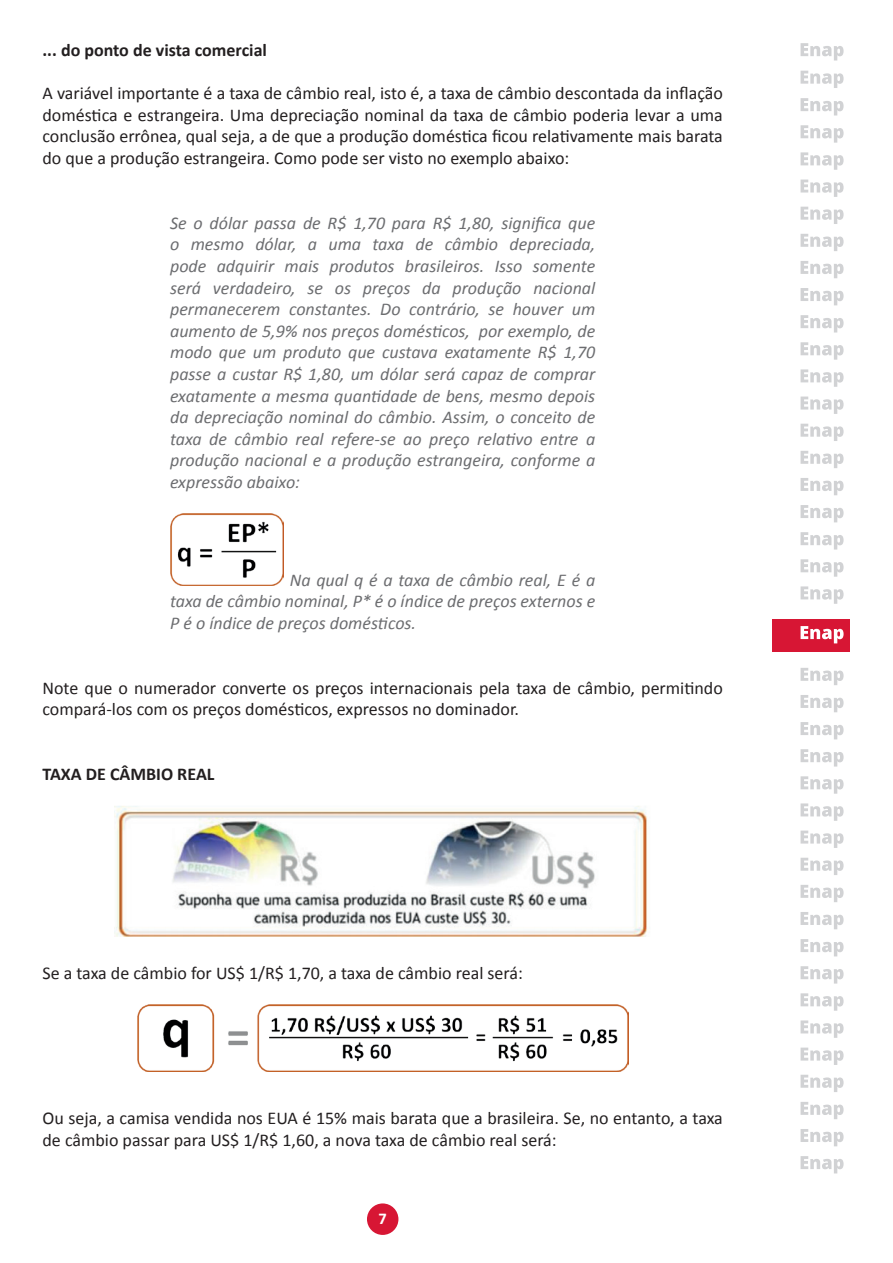
<style>
.page{position:relative;width:893px;height:1263px;background:#fff}
.page>*{position:absolute;margin:0;border:0;box-sizing:border-box;transform-origin:0 0}
.t1{font:italic 18px/21.6px "Calibri";color:#6c6d70;text-align:justify}
.t2{font:18px/21.6px "Calibri";color:#231f20}
.t3{font:700 18px "Calibri";color:#231f20}
.t4{font:700 16.5px "Calibri";color:#fff}
</style>
<div class="page">
<div style="left:367px;top:1203px;width:31px;height:32px;background:#d71634;border-radius:50%"></div>
<div style="left:772px;top:619px;width:77px;height:32px;background:#d71634"></div>
<svg style="left:801px;top:626px;width:43px;height:17px"></svg>
<svg style="left:801px;top:98px;width:43px;height:17px"></svg>
<svg style="left:801px;top:125px;width:43px;height:18px"></svg>
<svg style="left:801px;top:152px;width:43px;height:18px"></svg>
<svg style="left:801px;top:180px;width:43px;height:17px"></svg>
<svg style="left:801px;top:207px;width:43px;height:17px"></svg>
<svg style="left:801px;top:234px;width:43px;height:17px"></svg>
<svg style="left:801px;top:261px;width:43px;height:17px"></svg>
<svg style="left:801px;top:288px;width:43px;height:17px"></svg>
<svg style="left:801px;top:315px;width:43px;height:17px"></svg>
<svg style="left:801px;top:342px;width:43px;height:18px"></svg>
<svg style="left:801px;top:369px;width:43px;height:18px"></svg>
<svg style="left:801px;top:397px;width:43px;height:17px"></svg>
<svg style="left:801px;top:424px;width:43px;height:17px"></svg>
<svg style="left:801px;top:451px;width:43px;height:17px"></svg>
<svg style="left:801px;top:478px;width:43px;height:17px"></svg>
<svg style="left:801px;top:505px;width:43px;height:17px"></svg>
<svg style="left:801px;top:532px;width:43px;height:17px"></svg>
<svg style="left:801px;top:559px;width:43px;height:18px"></svg>
<svg style="left:801px;top:586px;width:43px;height:18px"></svg>
<svg style="left:801px;top:668px;width:43px;height:17px"></svg>
<svg style="left:801px;top:695px;width:43px;height:17px"></svg>
<svg style="left:801px;top:722px;width:43px;height:17px"></svg>
<svg style="left:801px;top:749px;width:43px;height:17px"></svg>
<svg style="left:801px;top:776px;width:43px;height:18px"></svg>
<svg style="left:801px;top:803px;width:43px;height:18px"></svg>
<svg style="left:801px;top:830px;width:43px;height:18px"></svg>
<svg style="left:801px;top:858px;width:43px;height:17px"></svg>
<svg style="left:801px;top:885px;width:43px;height:17px"></svg>
<svg style="left:801px;top:912px;width:43px;height:17px"></svg>
<svg style="left:801px;top:939px;width:43px;height:17px"></svg>
<svg style="left:801px;top:966px;width:43px;height:17px"></svg>
<svg style="left:801px;top:993px;width:43px;height:18px"></svg>
<svg style="left:801px;top:1020px;width:43px;height:18px"></svg>
<svg style="left:801px;top:1047px;width:43px;height:18px"></svg>
<svg style="left:801px;top:1075px;width:43px;height:17px"></svg>
<svg style="left:801px;top:1102px;width:43px;height:17px"></svg>
<svg style="left:801px;top:1129px;width:43px;height:17px"></svg>
<svg style="left:801px;top:1156px;width:43px;height:17px"></svg>
<svg style="left:801px;top:71px;width:43px;height:17px"></svg>
<svg style="left:801px;top:43px;width:43px;height:18px"></svg>
<img style="left:170px;top:513px;width:114px;height:73px">
<img style="left:115px;top:806px;width:533px;height:130px">
<img style="left:137px;top:1004px;width:491px;height:68px">
<p class="t3" style="left:43px;top:39px;width:226px">... do ponto de vista comercial</p>
<p class="t2" style="left:43px;top:82px;width:682px;text-align:justify">A variável importante é a taxa de câmbio real, isto é, a taxa de câmbio descontada da inflação doméstica e estrangeira. Uma depreciação nominal da taxa de câmbio poderia levar a uma conclusão errônea, qual seja, a de que a produção doméstica ficou relativamente mais barata do que a produção estrangeira. Como pode ser visto no exemplo abaixo:</p>
<p class="t1" style="left:170px;top:211px;width:427px">Se o dólar passa de R$ 1,70 para R$ 1,80, significa que o mesmo dólar, a uma taxa de câmbio depreciada, pode adquirir mais produtos brasileiros. Isso somente será verdadeiro, se os preços da produção nacional permanecerem constantes. Do contrário, se houver um aumento de 5,9% nos preços domésticos, por exemplo, de modo que um produto que custava exatamente R$ 1,70 passe a custar R$ 1,80, um dólar será capaz de comprar exatamente a mesma quantidade de bens, mesmo depois da depreciação nominal do câmbio. Assim, o conceito de taxa de câmbio real refere-se ao preço relativo entre a produção nacional e a produção estrangeira, conforme a expressão abaixo:</p>
<p class="t1" style="left:170px;top:568px;width:427px;text-indent:120px">Na qual q é a taxa de câmbio real, E é a taxa de câmbio nominal, P* é o índice de preços externos e P é o índice de preços domésticos.</p>
<p class="t2" style="left:43px;top:676px;width:682px">Note que o numerador converte os preços internacionais pela taxa de câmbio, permitindo compará-los com os preços domésticos, expressos no dominador.</p>
<p class="t3" style="left:43px;top:763px;width:174px">TAXA DE CÂMBIO REAL</p>
<p class="t2" style="left:43px;top:962px;width:482px">Se a taxa de câmbio for US$ 1/R$ 1,70, a taxa de câmbio real será:</p>
<p class="t2" style="left:43px;top:1107px;width:682px">Ou seja, a camisa vendida nos EUA é 15% mais barata que a brasileira. Se, no entanto, a taxa de câmbio passar para US$ 1/R$ 1,60, a nova taxa de câmbio real será:</p>
<p class="t4" style="left:378px;top:1208px;width:10px">7</p>
</div>
